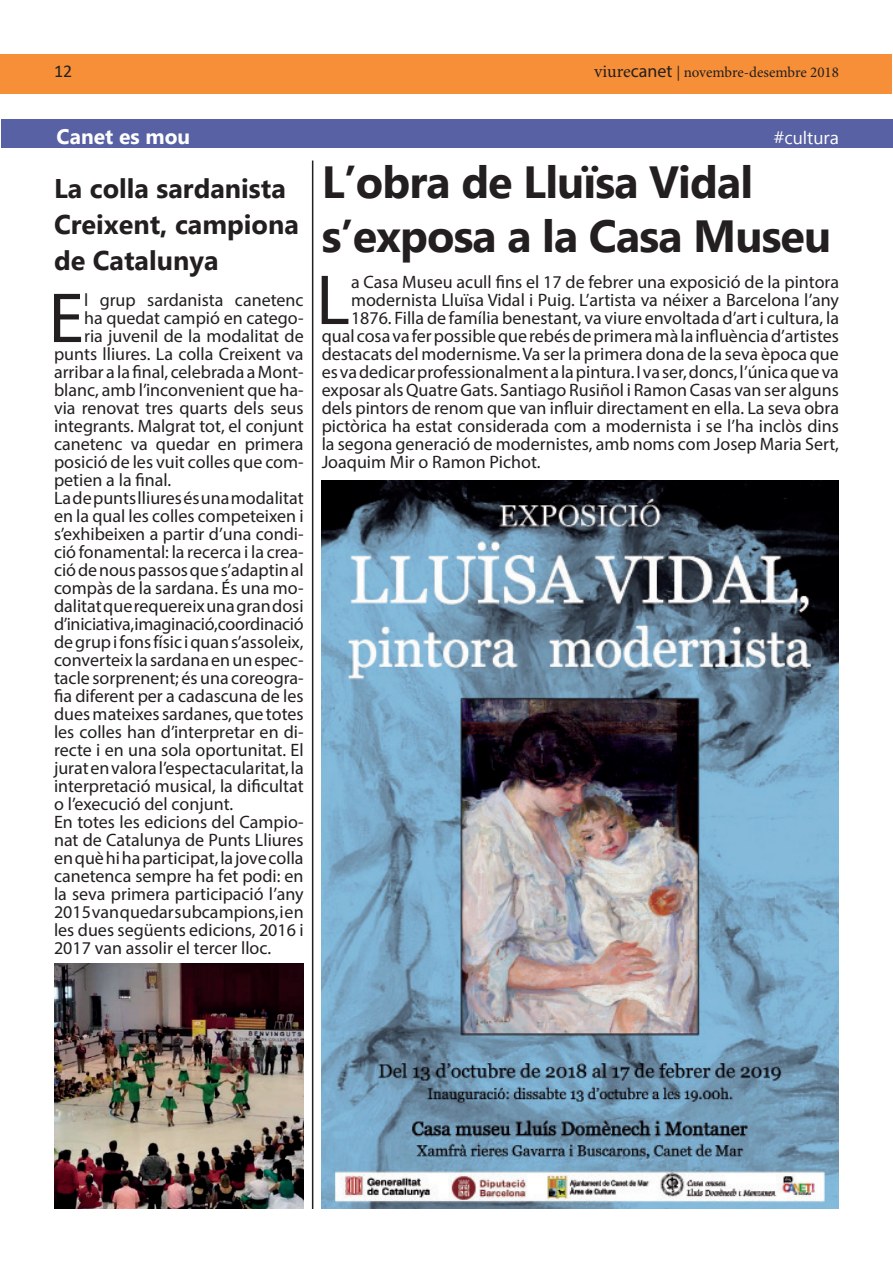
<style>
.page{position:relative;width:893px;height:1263px;background:#fff}
.page>*{position:absolute;margin:0;border:0;box-sizing:border-box;transform-origin:0 0}
.t1{font:71.4px "Myriad Pro";color:#231f20}
.t2{font:700 45px/54px "Gadugi";letter-spacing:-.02em;color:#231f20}
.t3{font:700 27px/36px "Gadugi";color:#231f20}
.t4{font:700 21px "Gadugi";color:#fff}
.t5{font:18px "Myriad Pro";color:#231f20}
.t6{font:18px "Gadugi";color:#fff}
.t7{font:18px "Calibri";color:#231f20}
.t8{font:15px "Minion Pro";letter-spacing:-.005em;color:#231f20}
.s1{font-size:18px}
.s2{font-family:"Myriad Pro";font-size:18px}
</style>
<div class="page">
<div style="left:1px;top:54px;width:891px;height:40px;background:#f68f38"></div>
<img style="left:322px;top:480px;width:517px;height:729px">
<div style="left:1px;top:119px;width:892px;height:28px;background:#5861a3"></div>
<img style="left:54px;top:963px;width:250px;height:246px">
<hr style="left:312px;top:161px;width:1px;height:1048px;background:#231f20">
<p class="t7" style="left:54px;top:59px;width:20px">12</p>
<p class="t8" style="left:594px;top:62px;width:246px"><span class="s1">viure</span><span class="s2">canet</span> | novembre-desembre 2018</p>
<p class="t4" style="left:57px;top:124px;width:135px">Canet es mou</p>
<p class="t6" style="left:774px;top:127px;width:67px">#cultura</p>
<h2 class="t2" style="left:322px;top:155px;width:511px">L’obra de Lluïsa Vidal s’exposa a la Casa Museu</h2>
<h1 class="t1" style="left:316px;top:256px;width:35px">L</h1>
<p class="t5" style="left:351px;top:271px;width:489px">a Casa Museu acull fins el 17 de febrer una exposició de la pintora</p>
<h3 class="t3" style="left:54px;top:170px;width:246px">La colla sardanista<br>Creixent, campiona de Catalunya</h3>
<h1 class="t1" style="left:49px;top:274px;width:37px">E</h1>
<p class="t5" style="left:84px;top:289px;width:221px">l grup sardanista canetenc</p>
<p class="t5" style="left:351px;top:289px;width:489px">modernista Lluïsa Vidal i Puig. L’artista va néixer a Barcelona l’any</p>
<p class="t5" style="left:351px;top:307px;width:489px">1876. Filla de família benestant, va viure envoltada d’art i cultura, la</p>
<p class="t5" style="left:322px;top:325px;width:519px">qual cosa va fer possible que rebés de primera mà la influència d’artistes</p>
<p class="t5" style="left:322px;top:343px;width:519px">destacats del modernisme. Va ser la primera dona de la seva època que</p>
<p class="t5" style="left:322px;top:361px;width:519px">es va dedicar professionalment a la pintura. I va ser, doncs, l’única que va</p>
<p class="t5" style="left:322px;top:379px;width:519px">exposar als Quatre Gats. Santiago Rusiñol i Ramon Casas van ser alguns</p>
<p class="t5" style="left:322px;top:397px;width:519px">dels pintors de renom que van influir directament en ella. La seva obra</p>
<p class="t5" style="left:322px;top:415px;width:519px">pictòrica ha estat considerada com a modernista i se l’ha inclòs dins</p>
<p class="t5" style="left:322px;top:433px;width:519px">la segona generació de modernistes, amb noms com Josep Maria Sert,</p>
<p class="t5" style="left:322px;top:451px;width:220px">Joaquim Mir o Ramon Pichot.</p>
<p class="t5" style="left:84px;top:307px;width:221px">ha quedat campió en catego-</p>
<p class="t5" style="left:84px;top:325px;width:221px">ria juvenil de la modalitat de</p>
<p class="t5" style="left:54px;top:343px;width:251px">punts lliures. La colla Creixent va</p>
<p class="t5" style="left:54px;top:361px;width:251px">arribar a la final, celebrada a Mont-</p>
<p class="t5" style="left:54px;top:379px;width:251px">blanc, amb l’inconvenient que ha-</p>
<p class="t5" style="left:54px;top:397px;width:251px">via renovat tres quarts dels seus</p>
<p class="t5" style="left:54px;top:415px;width:251px">integrants. Malgrat tot, el conjunt</p>
<p class="t5" style="left:54px;top:433px;width:251px">canetenc va quedar en primera</p>
<p class="t5" style="left:54px;top:451px;width:251px">posició de les vuit colles que com-</p>
<p class="t5" style="left:54px;top:469px;width:119px">petien a la final.</p>
<p class="t5" style="left:54px;top:487px;width:251px">La de punts lliures és una modalitat</p>
<p class="t5" style="left:54px;top:505px;width:251px">en la qual les colles competeixen i</p>
<p class="t5" style="left:54px;top:523px;width:251px">s’exhibeixen a partir d’una condi-</p>
<p class="t5" style="left:54px;top:541px;width:251px">ció fonamental: la recerca i la crea-</p>
<p class="t5" style="left:54px;top:559px;width:251px">ció de nous passos que s’adaptin al</p>
<p class="t5" style="left:54px;top:577px;width:251px">compàs de la sardana. És una mo-</p>
<p class="t5" style="left:54px;top:595px;width:251px">dalitat que requereix una gran dosi</p>
<p class="t5" style="left:54px;top:613px;width:251px">d’iniciativa, imaginació, coordinació</p>
<p class="t5" style="left:54px;top:631px;width:251px">de grup i fons físic i quan s’assoleix,</p>
<p class="t5" style="left:54px;top:649px;width:251px">converteix la sardana en un espec-</p>
<p class="t5" style="left:54px;top:667px;width:251px">tacle sorprenent; és una coreogra-</p>
<p class="t5" style="left:54px;top:685px;width:251px">fia diferent per a cadascuna de les</p>
<p class="t5" style="left:54px;top:703px;width:251px">dues mateixes sardanes, que totes</p>
<p class="t5" style="left:54px;top:721px;width:251px">les colles han d’interpretar en di-</p>
<p class="t5" style="left:54px;top:739px;width:251px">recte i en una sola oportunitat. El</p>
<p class="t5" style="left:54px;top:757px;width:251px">jurat en valora l’espectacularitat, la</p>
<p class="t5" style="left:54px;top:775px;width:251px">interpretació musical, la dificultat</p>
<p class="t5" style="left:54px;top:793px;width:181px">o l’execució del conjunt.</p>
<p class="t5" style="left:54px;top:811px;width:251px">En totes les edicions del Campio-</p>
<p class="t5" style="left:54px;top:829px;width:251px">nat de Catalunya de Punts Lliures</p>
<p class="t5" style="left:54px;top:847px;width:251px">en què hi ha participat, la jove colla</p>
<p class="t5" style="left:54px;top:865px;width:251px">canetenca sempre ha fet podi: en</p>
<p class="t5" style="left:54px;top:883px;width:251px">la seva primera participació l’any</p>
<p class="t5" style="left:54px;top:901px;width:251px">2015 van quedar subcampions, i en</p>
<p class="t5" style="left:54px;top:919px;width:251px">les dues següents edicions, 2016 i</p>
<p class="t5" style="left:54px;top:937px;width:219px">2017 van assolir el tercer lloc.</p>
</div>
